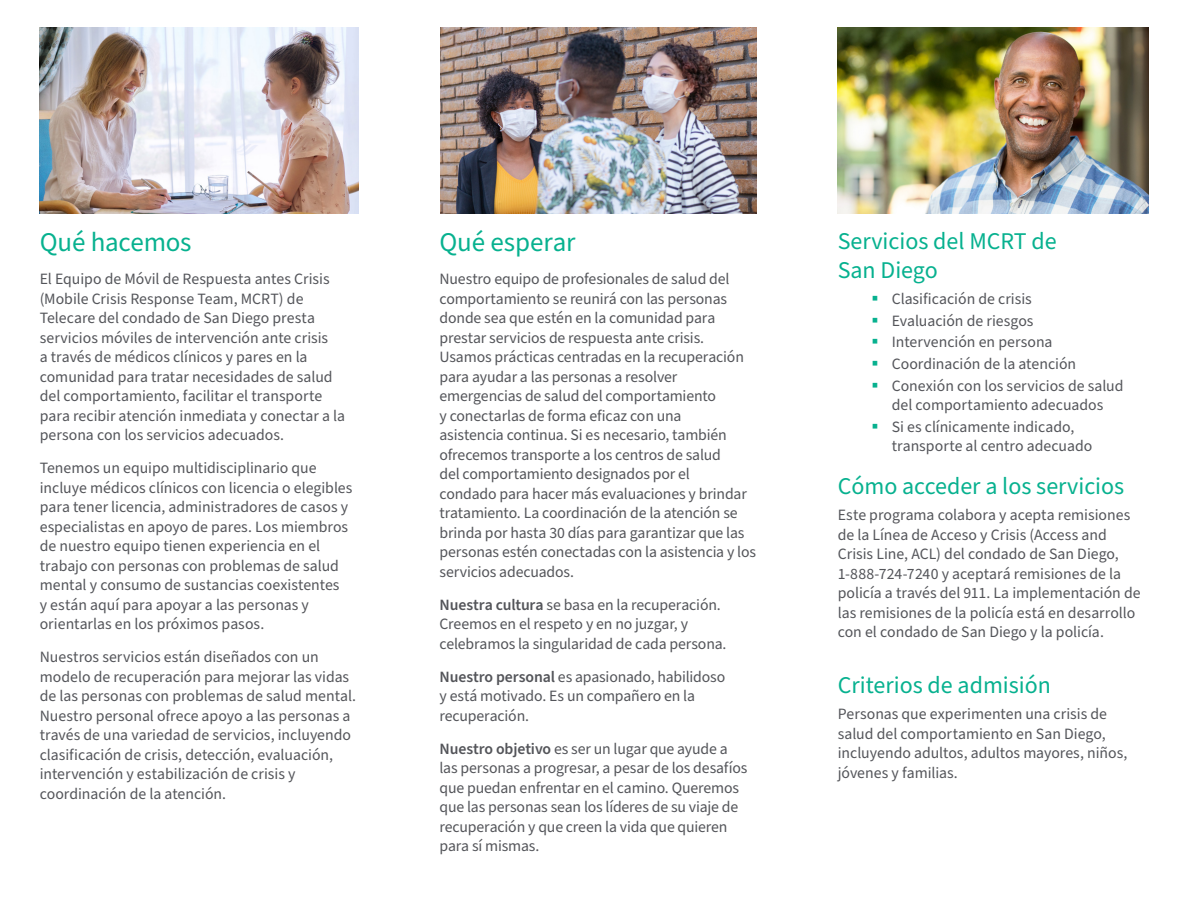
<style>
.page{position:relative;width:1188px;height:918px;background:#fff}
.page>*{position:absolute;margin:0;border:0;box-sizing:border-box;transform-origin:0 0}
.t1{font:27px "Source Sans Pro";letter-spacing:-.005em;color:#07b18f}
.Header_1{font:24px/28.8px "Source Sans Pro";color:#07b18f}
.t2{font:15.75px/19.5px "Source Sans Pro";color:#54555a}
.s1{font-weight:600}
</style>
<div class="page">
<img style="left:40px;top:27px;width:318px;height:187px">
<img style="left:838px;top:27px;width:310px;height:187px">
<img style="left:441px;top:27px;width:316px;height:187px">
<p class="t1" style="left:40px;top:224px;width:153px">Qué hacemos</p>
<p class="t2" style="left:40px;top:270px;width:307px">El Equipo de Móvil de Respuesta antes Crisis (Mobile Crisis Response Team, MCRT) de Telecare del condado de San Diego presta servicios móviles de intervención ante crisis<br>a través de médicos clínicos y pares en la comunidad para tratar necesidades de salud del comportamiento, facilitar el transporte para recibir atención inmediata y conectar a la persona con los servicios adecuados.</p>
<p class="t2" style="left:40px;top:459px;width:314px">Tenemos un equipo multidisciplinario que incluye médicos clínicos con licencia o elegibles para tener licencia, administradores de casos y especialistas en apoyo de pares. Los miembros de nuestro equipo tienen experiencia en el trabajo con personas con problemas de salud mental y consumo de sustancias coexistentes<br>y están aquí para apoyar a las personas y orientarlas en los próximos pasos.</p>
<p class="t2" style="left:40px;top:648px;width:318px">Nuestros servicios están diseñados con un modelo de recuperación para mejorar las vidas de las personas con problemas de salud mental.<br>Nuestro personal ofrece apoyo a las personas a través de una variedad de servicios, incluyendo clasificación de crisis, detección, evaluación, intervención y estabilización de crisis y coordinación de la atención.</p>
<p class="t1" style="left:440px;top:224px;width:138px">Qué esperar</p>
<p class="t2" style="left:440px;top:270px;width:318px">Nuestro equipo de profesionales de salud del comportamiento se reunirá con las personas donde sea que estén en la comunidad para prestar servicios de respuesta ante crisis.<br>Usamos prácticas centradas en la recuperación para ayudar a las personas a resolver emergencias de salud del comportamiento<br>y conectarlas de forma eficaz con una<br>asistencia continua. Si es necesario, también ofrecemos transporte a los centros de salud<br>del comportamiento designados por el<br>condado para hacer más evaluaciones y brindar tratamiento. La coordinación de la atención se brinda por hasta 30 días para garantizar que las personas estén conectadas con la asistencia y los servicios adecuados.</p>
<p class="t2" style="left:440px;top:595px;width:289px"><span class="s1">Nuestra cultura</span> se basa en la recuperación.<br>Creemos en el respeto y en no juzgar, y celebramos la singularidad de cada persona.</p>
<p class="t2" style="left:440px;top:667px;width:287px"><span class="s1">Nuestro personal</span> es apasionado, habilidoso y está motivado. Es un compañero en la recuperación.</p>
<p class="t2" style="left:440px;top:739px;width:309px"><span class="s1">Nuestro objetivo</span> es ser un lugar que ayude a las personas a progresar, a pesar de los desafíos que puedan enfrentar en el camino. Queremos que las personas sean los líderes de su viaje de recuperación y que creen la vida que quieren para sí mismas.</p>
<p class="Header_1" style="left:838px;top:228px;width:221px">Servicios del MCRT de<br>San Diego</p>
<p class="t2" style="left:892px;top:290px;width:142px">Clasificación de crisis</p>
<p class="t2" style="left:892px;top:311px;width:143px">Evaluación de riesgos</p>
<p class="t2" style="left:892px;top:333px;width:162px">Intervención en persona</p>
<p class="t2" style="left:892px;top:355px;width:186px">Coordinación de la atención</p>
<p class="t2" style="left:892px;top:376px;width:233px">Conexión con los servicios de salud del comportamiento adecuados</p>
<p class="t2" style="left:892px;top:417px;width:202px">Si es clínicamente indicado, transporte al centro adecuado</p>
<p class="Header_1" style="left:838px;top:472px;width:288px">Cómo acceder a los servicios</p>
<p class="t2" style="left:838px;top:506px;width:304px">Este programa colabora y acepta remisiones de la Línea de Acceso y Crisis (Access and Crisis Line, ACL) del condado de San Diego, 1-888-724-7240 y aceptará remisiones de la policía a través del 911. La implementación de las remisiones de la policía está en desarrollo con el condado de San Diego y la policía.</p>
<p class="Header_1" style="left:838px;top:671px;width:215px">Criterios de admisión</p>
<p class="t2" style="left:838px;top:705px;width:291px">Personas que experimenten una crisis de salud del comportamiento en San Diego, incluyendo adultos, adultos mayores, niños, jóvenes y familias.</p>
</div>
